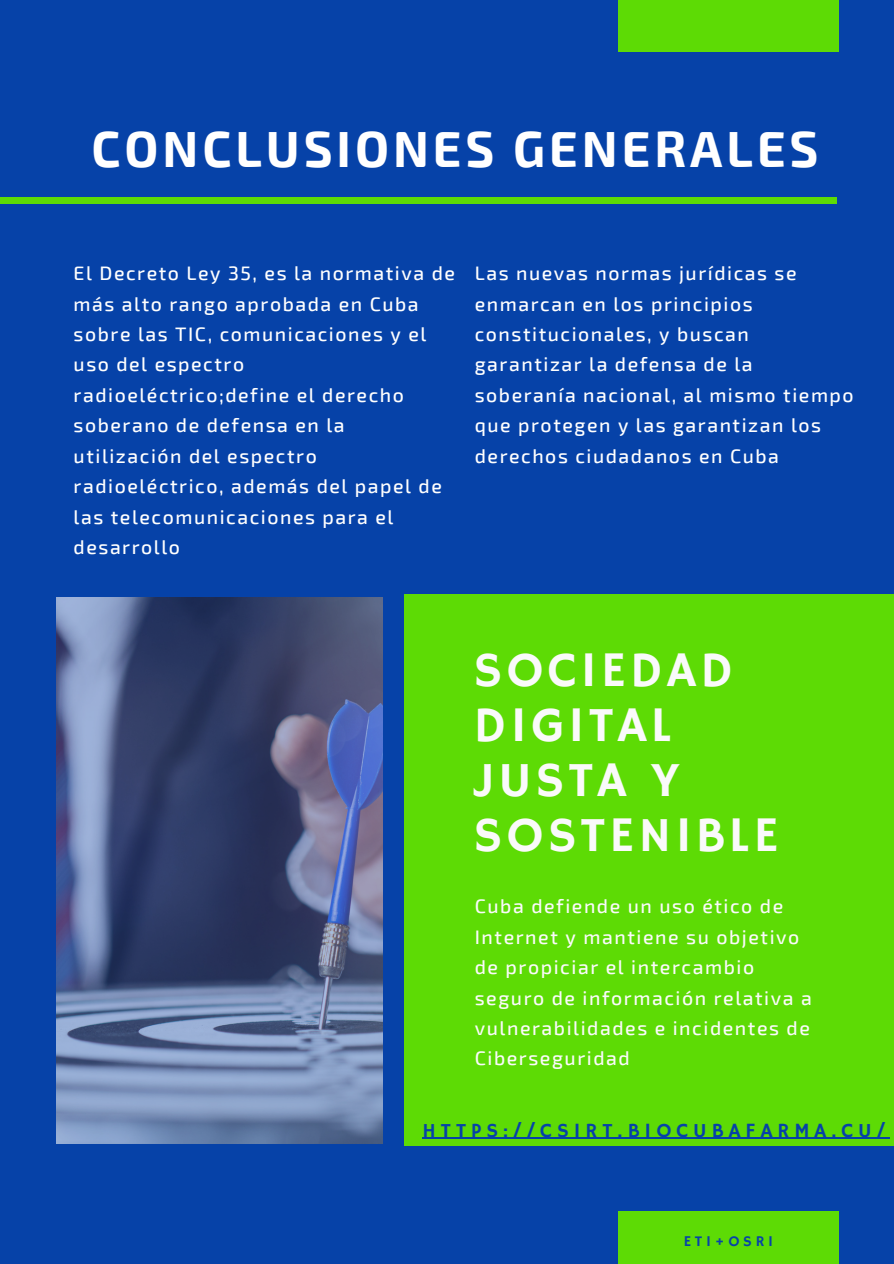
<style>
.page{position:relative;width:894px;height:1264px;background:#fff}
.page>*{position:absolute;margin:0;border:0;box-sizing:border-box;transform-origin:0 0}
.t1{font:49.65px/55.2px "Hammersmith One";letter-spacing:.08em;color:#fafafa}
.t2{font:700 49.65px "Exo 2";letter-spacing:.08em;color:#fff}
.t3{font:20.25px "Hammersmith One";letter-spacing:.25em;color:#0642a8}
.t4{font:500 19.5px/30.5px "Exo 2";letter-spacing:.08em;color:#fff}
.t5{font:500 19.5px/30.5px "Exo 2";letter-spacing:.08em;color:#fafafa}
.t6{font:14.85px "Hammersmith One";letter-spacing:.25em;color:#0642a8}
</style>
<div class="page">
<div style="left:0;top:0;width:893px;height:1263px;background:#0642a8"></div>
<div style="left:0;top:197px;width:836px;height:7px;background:#5ddb05"></div>
<div style="left:404px;top:594px;width:489px;height:552px;background:#5ddb05"></div>
<div style="left:617px;top:0;width:221px;height:52px;background:#5ddb05"></div>
<div style="left:617px;top:1211px;width:221px;height:52px;background:#5ddb05"></div>
<img style="left:57px;top:597px;width:325px;height:546px">
<hr style="left:422px;top:1137px;width:468px;height:1px;background:#0642a8">
<p class="t2" style="left:91px;top:117px;width:728px">CONCLUSIONES GENERALES</p>
<p class="t4" style="left:74px;top:257px;width:383px">El Decreto Ley 35, es la normativa de más alto rango aprobada en Cuba sobre las TIC, comunicaciones y el uso del espectro radioeléctrico;define el derecho soberano de defensa en la utilización del espectro radioeléctrico, además del papel de las telecomunicaciones para el desarrollo</p>
<p class="t4" style="left:474px;top:257px;width:380px">Las nuevas normas jurídicas se enmarcan en los principios constitucionales, y buscan garantizar la defensa de la soberanía nacional, al mismo tiempo que protegen y las garantizan los derechos ciudadanos en Cuba</p>
<p class="t1" style="left:473px;top:644px;width:306px">SOCIEDAD<br>DIGITAL<br>JUSTA Y<br>SOSTENIBLE</p>
<p class="t5" style="left:474px;top:890px;width:338px">Cuba defiende un uso ético de<br>Internet y mantiene su objetivo de propiciar el intercambio seguro de información relativa a vulnerabilidades e incidentes de<br>Ciberseguridad</p>
<p class="t3" style="left:422px;top:1118px;width:464px">HTTPS://CSIRT.BIOCUBAFARMA.CU/</p>
<p class="t6" style="left:683px;top:1232px;width:91px">ETI+OSRI</p>
</div>
